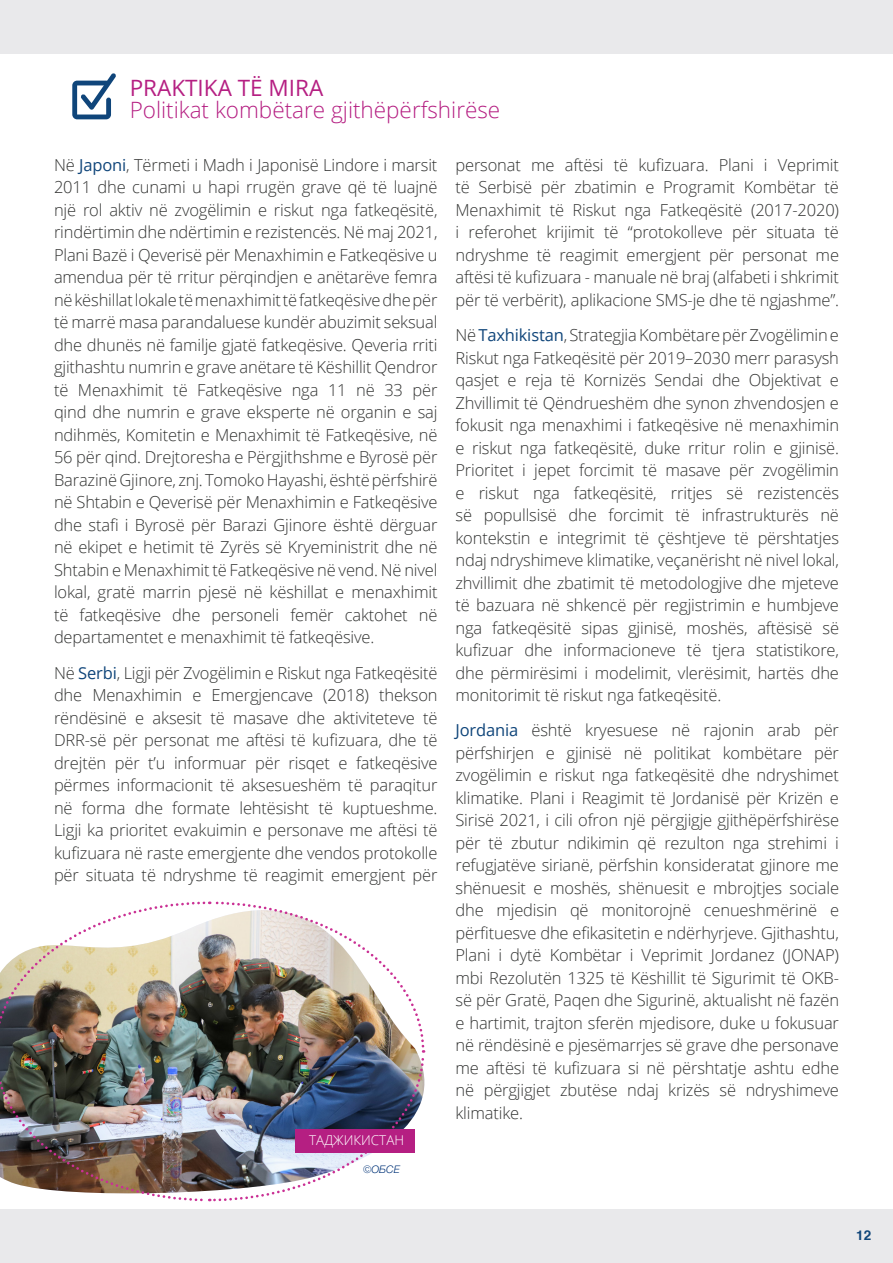
<style>
.page{position:relative;width:893px;height:1263px;background:#fff}
.page>*{position:absolute;margin:0;border:0;box-sizing:border-box;transform-origin:0 0}
.t1{font:300 22.5px "Open Sans";color:#b51f82}
.t2{font:22.5px "Open Sans";color:#b51f82}
.t3{font:300 16.5px/22.5px "Open Sans";letter-spacing:-.01em;color:#323332;text-align:justify}
.t4{font:300 13.5px "Open Sans";color:#fff}
.t5{font:700 13.5px "Helvetica";color:#0f457a}
.t6{font:italic 300 10.5px "Helvetica Neue Cyr";color:#003378}
.s1{font-weight:400;color:#0f457a}
</style>
<div class="page">
<div style="left:0;top:1209px;width:893px;height:54px;background:#e9e9eb"></div>
<div style="left:0;top:0;width:893px;height:54px;background:#e9e9eb"></div>
<svg style="left:72px;top:73px;width:44px;height:46px"></svg>
<img style="left:0;top:901px;width:426px;height:301px">
<div style="left:295px;top:1129px;width:120px;height:24px;background:#b51f82"></div>
<p class="t2" style="left:130px;top:72px;width:195px">PRAKTIKA TË MIRA</p>
<p class="t1" style="left:130px;top:95px;width:372px">Politikat kombëtare gjithëpërfshirëse</p>
<p class="t3" style="left:54px;top:153px;width:385px">Në <span class="s1">Japoni</span>, Tërmeti i Madh i Japonisë Lindore i marsit 2011 dhe cunami u hapi rrugën grave që të luajnë një rol aktiv në zvogëlimin e riskut nga fatkeqësitë, rindërtimin dhe ndërtimin e rezistencës. Në maj 2021, Plani Bazë i Qeverisë për Menaxhimin e Fatkeqësive u amendua për të rritur përqindjen e anëtarëve femra në këshillat lokale të menaxhimit të fatkeqësive dhe për të marrë masa parandaluese kundër abuzimit seksual dhe dhunës në familje gjatë fatkeqësive. Qeveria rriti gjithashtu numrin e grave anëtare të Këshillit Qendror të Menaxhimit të Fatkeqësive nga 11 në 33 për qind dhe numrin e grave eksperte në organin e saj ndihmës, Komitetin e Menaxhimit të Fatkeqësive, në 56 për qind. Drejtoresha e Përgjithshme e Byrosë për Barazinë Gjinore, znj. Tomoko Hayashi, është përfshirë në Shtabin e Qeverisë për Menaxhimin e Fatkeqësive dhe stafi i Byrosë për Barazi Gjinore është dërguar në ekipet e hetimit të Zyrës së Kryeministrit dhe në Shtabin e Menaxhimit të Fatkeqësive në vend. Në nivel lokal, gratë marrin pjesë në këshillat e menaxhimit të fatkeqësive dhe personeli femër caktohet në departamentet e menaxhimit të fatkeqësive.</p>
<p class="t3" style="left:54px;top:661px;width:385px">Në <span class="s1">Serbi</span>, Ligji për Zvogëlimin e Riskut nga Fatkeqësitë dhe Menaxhimin e Emergjencave (2018) thekson rëndësinë e aksesit të masave dhe aktiviteteve të DRR-së për personat me aftësi të kufizuara, dhe të drejtën për t’u informuar për risqet e fatkeqësive përmes informacionit të aksesueshëm të paraqitur në forma dhe formate lehtësisht të kuptueshme.<br>Ligji ka prioritet evakuimin e personave me aftësi të kufizuara në raste emergjente dhe vendos protokolle për situata të ndryshme të reagimit emergjent për</p>
<p class="t3" style="left:455px;top:153px;width:385px">personat me aftësi të kufizuara. Plani i Veprimit të Serbisë për zbatimin e Programit Kombëtar të Menaxhimit të Riskut nga Fatkeqësitë (2017-2020) i referohet krijimit të “protokolleve për situata të ndryshme të reagimit emergjent për personat me aftësi të kufizuara - manuale në braj (alfabeti i shkrimit për të verbërit), aplikacione SMS-je dhe të ngjashme”.</p>
<p class="t3" style="left:455px;top:323px;width:385px">Në <span class="s1">Taxhikistan</span>, Strategjia Kombëtare për Zvogëlimin e Riskut nga Fatkeqësitë për 2019–2030 merr parasysh qasjet e reja të Kornizës Sendai dhe Objektivat e Zhvillimit të Qëndrueshëm dhe synon zhvendosjen e fokusit nga menaxhimi i fatkeqësive në menaxhimin e riskut nga fatkeqësitë, duke rritur rolin e gjinisë.<br>Prioritet i jepet forcimit të masave për zvogëlimin e riskut nga fatkeqësitë, rritjes së rezistencës së popullsisë dhe forcimit të infrastrukturës në kontekstin e integrimit të çështjeve të përshtatjes ndaj ndryshimeve klimatike, veçanërisht në nivel lokal, zhvillimit dhe zbatimit të metodologjive dhe mjeteve të bazuara në shkencë për regjistrimin e humbjeve nga fatkeqësitë sipas gjinisë, moshës, aftësisë së kufizuar dhe informacioneve të tjera statistikore, dhe përmirësimi i modelimit, vlerësimit, hartës dhe monitorimit të riskut nga fatkeqësitë.</p>
<p class="t3" style="left:455px;top:719px;width:385px"><span class="s1">Jordania</span> është kryesuese në rajonin arab për përfshirjen e gjinisë në politikat kombëtare për zvogëlimin e riskut nga fatkeqësitë dhe ndryshimet klimatike. Plani i Reagimit të Jordanisë për Krizën e Sirisë 2021, i cili ofron një përgjigje gjithëpërfshirëse për të zbutur ndikimin që rezulton nga strehimi i refugjatëve sirianë, përfshin konsideratat gjinore me shënuesit e moshës, shënuesit e mbrojtjes sociale dhe mjedisin që monitorojnë cenueshmërinë e përfituesve dhe efikasitetin e ndërhyrjeve. Gjithashtu, Plani i dytë Kombëtar i Veprimit Jordanez (JONAP) mbi Rezolutën 1325 të Këshillit të Sigurimit të OKB&shy;së për Gratë, Paqen dhe Sigurinë, aktualisht në fazën e hartimit, trajton sferën mjedisore, duke u fokusuar në rëndësinë e pjesëmarrjes së grave dhe personave me aftësi të kufizuara si në përshtatje ashtu edhe në përgjigjet zbutëse ndaj krizës së ndryshimeve klimatike.</p>
<p class="t4" style="left:309px;top:1131px;width:96px">ТАДЖИКИСТАН</p>
<p class="t6" style="left:363px;top:1164px;width:38px">©ОБСЕ</p>
<p class="t5" style="left:856px;top:1224px;width:17px">12</p>
</div>
